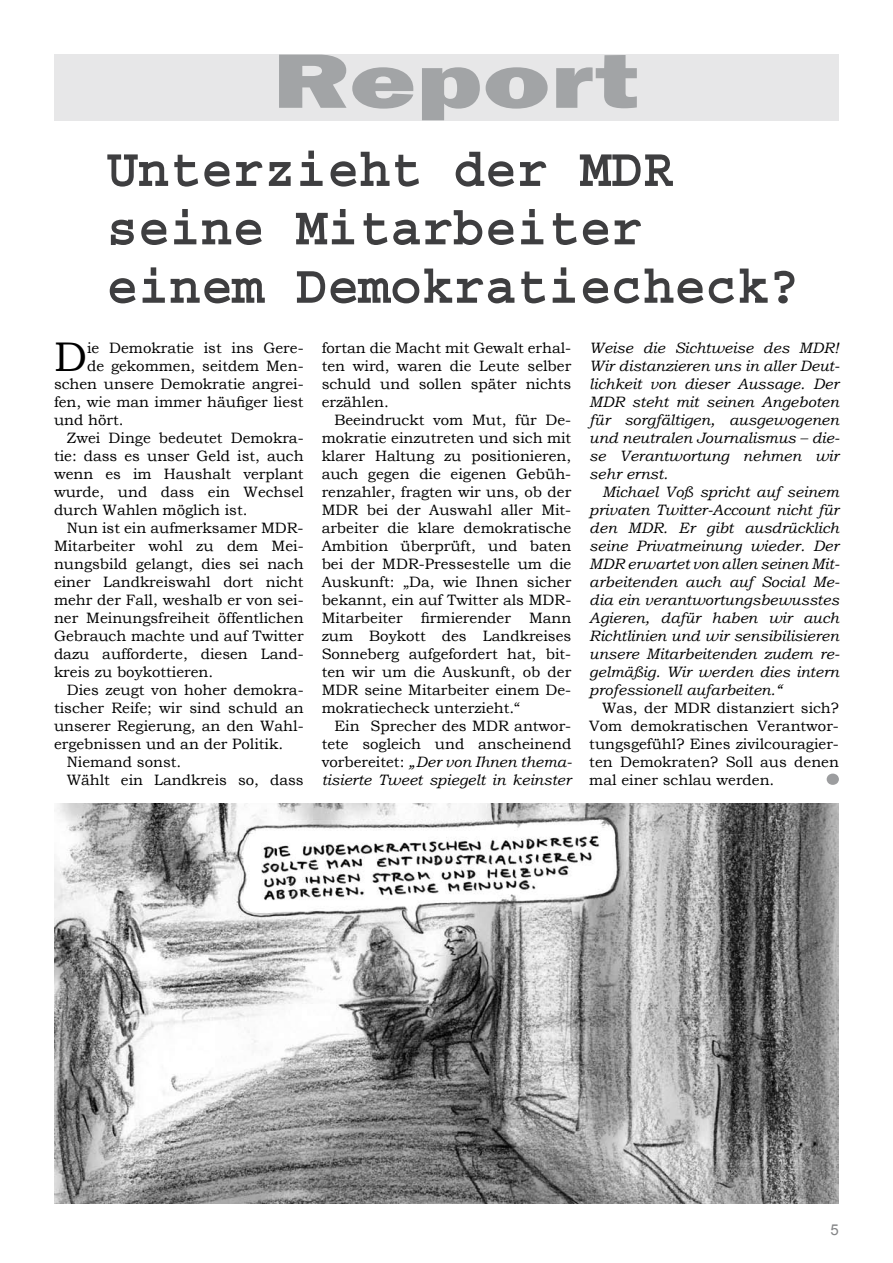
<style>
.page{position:relative;width:893px;height:1263px;background:#fff}
.page>*{position:absolute;margin:0;border:0;box-sizing:border-box;transform-origin:0 0}
.t1{font:800 79.8px "Franklin Gothic";color:#a2a4a6;scale:1.42 1}
.t2{font:700 61.95px "Bookman Old Style";color:#9c9d9f;scale:1.08 1}
.t3{font:700 55.05px/58.3px "Courier";color:#3e3e40;scale:.95 1}
.t4{font:41.4px "Bookman Old Style";color:#000}
.t5{font:15px/18px "Bookman Old Style";color:#000;text-align:justify}
.t6{font:italic 15px/18px "Bookman Old Style";color:#000;text-align:justify}
.t7{font:15px "Arial";color:#848587}
.s1{font-style:italic}
</style>
<div class="page">
<div style="left:54px;top:54px;width:785px;height:67px;background:#e7e7e8"></div>
<img style="left:54px;top:804px;width:785px;height:400px">
<h1 class="t1" style="left:272px;top:29px;width:259px">Report</h1>
<h3 class="t3" style="left:106px;top:141px;width:732px">Unterzieht der MDR seine Mitarbeiter einem Demokratiecheck?</h3>
<h3 class="t4" style="left:54px;top:330px;width:35px">D</h3>
<p class="t5" style="left:87px;top:339px;width:218px">ie Demokratie ist ins Gere-</p>
<p class="t5" style="left:87px;top:357px;width:218px">de gekommen, seitdem Men-</p>
<p class="t5" style="left:54px;top:375px;width:251px">schen unsere Demokratie angrei-</p>
<p class="t5" style="left:54px;top:393px;width:251px">fen, wie man immer häufiger liest</p>
<p class="t5" style="left:54px;top:411px;width:71px">und hört.</p>
<p class="t5" style="left:67px;top:429px;width:238px">Zwei Dinge bedeutet Demokra-</p>
<p class="t5" style="left:54px;top:447px;width:251px">tie: dass es unser Geld ist, auch</p>
<p class="t5" style="left:54px;top:465px;width:251px">wenn es im Haushalt verplant</p>
<p class="t5" style="left:54px;top:483px;width:251px">wurde, und dass ein Wechsel</p>
<p class="t5" style="left:54px;top:501px;width:195px">durch Wahlen möglich ist.</p>
<p class="t5" style="left:67px;top:519px;width:238px">Nun ist ein aufmerksamer MDR-</p>
<p class="t5" style="left:54px;top:537px;width:251px">Mitarbeiter wohl zu dem Mei-</p>
<p class="t5" style="left:54px;top:555px;width:251px">nungsbild gelangt, dies sei nach</p>
<p class="t5" style="left:54px;top:573px;width:251px">einer Landkreiswahl dort nicht</p>
<p class="t5" style="left:54px;top:591px;width:251px">mehr der Fall, weshalb er von sei-</p>
<p class="t5" style="left:54px;top:609px;width:251px">ner Meinungsfreiheit öffentlichen</p>
<p class="t5" style="left:54px;top:627px;width:251px">Gebrauch machte und auf Twitter</p>
<p class="t5" style="left:54px;top:645px;width:251px">dazu aufforderte, diesen Land-</p>
<p class="t5" style="left:54px;top:663px;width:161px">kreis zu boykottieren.</p>
<p class="t5" style="left:67px;top:681px;width:238px">Dies zeugt von hoher demokra-</p>
<p class="t5" style="left:54px;top:699px;width:251px">tischer Reife; wir sind schuld an</p>
<p class="t5" style="left:54px;top:717px;width:251px">unserer Regierung, an den Wahl-</p>
<p class="t5" style="left:54px;top:735px;width:231px">ergebnissen und an der Politik.</p>
<p class="t5" style="left:67px;top:753px;width:116px">Niemand sonst.</p>
<p class="t5" style="left:67px;top:771px;width:238px">Wählt ein Landkreis so, dass</p>
<p class="t5" style="left:322px;top:339px;width:251px">fortan die Macht mit Gewalt erhal&shy;ten wird, waren die Leute selber schuld und sollen später nichts erzählen.</p>
<p class="t5" style="left:322px;top:411px;width:251px;text-indent:13px">Beeindruckt vom Mut, für De&shy;mokratie einzutreten und sich mit klarer Haltung zu positionieren, auch gegen die eigenen Gebüh&shy;renzahler, fragten wir uns, ob der MDR bei der Auswahl aller Mit&shy;arbeiter die klare demokratische Ambition überprüft, und baten bei der MDR-Pressestelle um die Auskunft: „Da, wie Ihnen sicher bekannt, ein auf Twitter als MDR-Mitarbeiter firmierender Mann zum Boykott des Landkreises Sonneberg aufgefordert hat, bit&shy;ten wir um die Auskunft, ob der MDR seine Mitarbeiter einem De&shy;mokratiecheck unterzieht.“</p>
<p class="t5" style="left:322px;top:717px;width:252px;text-indent:13px">Ein Sprecher des MDR antwor&shy;tete sogleich und anscheinend vorbereitet: <span class="s1">„Der von Ihnen thema&shy;tisierte Tweet spiegelt in keinster</span></p>
<p class="t6" style="left:589px;top:338px;width:252px">Weise die Sichtweise des MDR!<br>Wir distanzieren uns in aller Deut&shy;lichkeit von dieser Aussage. Der MDR steht mit seinen Angeboten für sorgfältigen, ausgewogenen und neutralen Journalismus – die&shy;se Verantwortung nehmen wir sehr ernst.</p>
<p class="t6" style="left:589px;top:482px;width:252px;text-indent:13px">Michael Voß spricht auf seinem privaten Twitter-Account nicht für den MDR. Er gibt ausdrücklich seine Privatmeinung wieder. Der MDR erwartet von allen seinen Mit&shy;arbeitenden auch auf Social Me&shy;dia ein verantwortungsbewusstes Agieren, dafür haben wir auch Richtlinien und wir sensibilisieren unsere Mitarbeitenden zudem re&shy;gelmäßig. Wir werden dies intern professionell aufarbeiten.“</p>
<p class="t5" style="left:589px;top:699px;width:251px;text-indent:13px">Was, der MDR distanziert sich?<br>Vom demokratischen Verantwor&shy;tungsgefühl? Eines zivilcouragier&shy;ten Demokraten? Soll aus denen mal einer schlau werden.</p>
<h2 class="t2" style="left:821px;top:718px;width:23px">.</h2>
<p class="t7" style="left:831px;top:1220px;width:10px">5</p>
</div>
